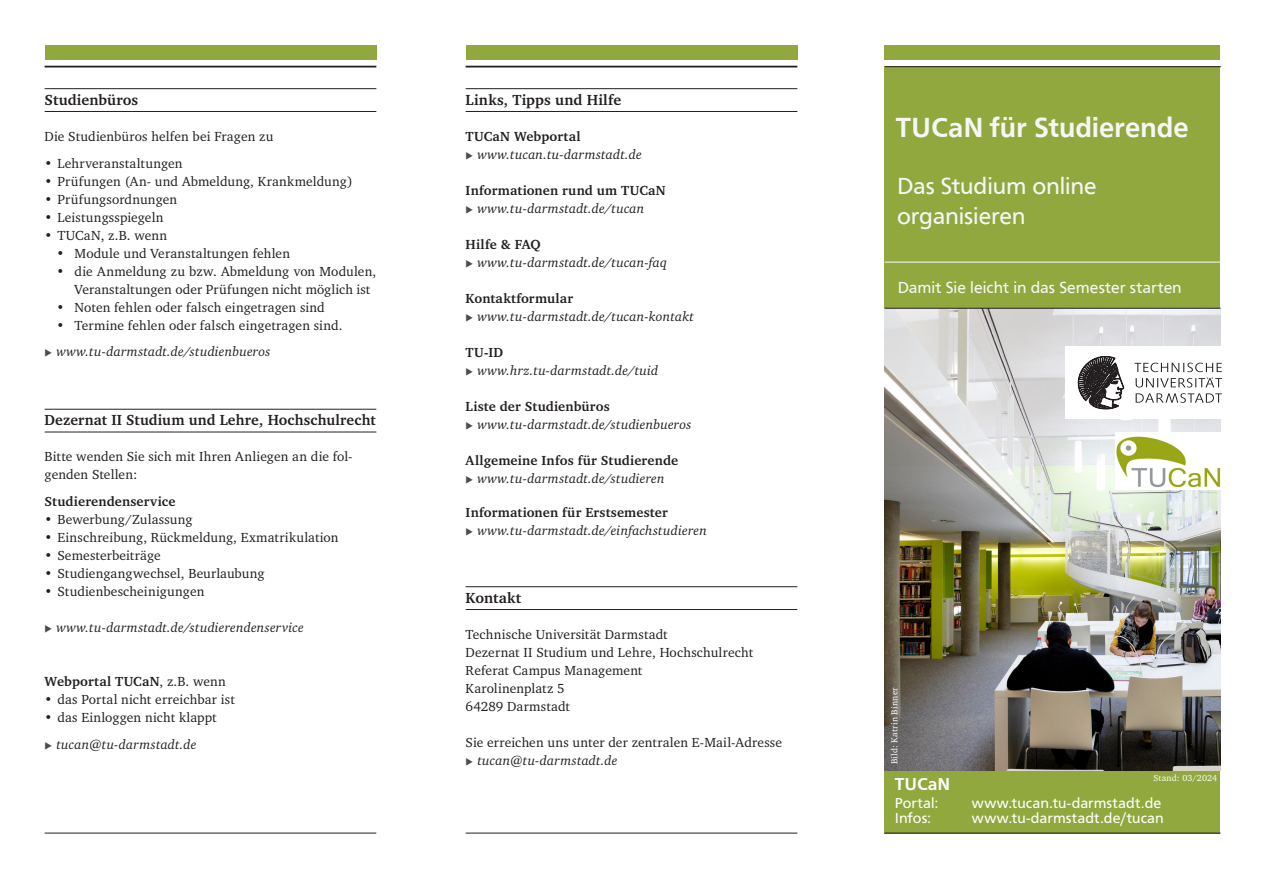
<style>
.page{position:relative;width:1263px;height:893px;background:#fff}
.page>*{position:absolute;margin:0;border:0;box-sizing:border-box;transform-origin:0 0}
.Headline_22p_23p{font:500 28.5px "Front Page";letter-spacing:-.005em;color:#f6f6f7}
.Headline_22p_23p-2{font:24px "Front Page";letter-spacing:-.005em;color:#f6f6f7}
.Headline_22p_23p-3{font:500 18px "Front Page Pro";color:#fff}
.Subheadline_9p_11p{font:16.5px "Front Page";letter-spacing:.005em;color:#f6f6f7}
.Subline_10p_11p{font:700 15px "Charter";letter-spacing:.01em;color:#231f20}
.Headline_22p_23p-4{font:15px/15px "Front Page Pro";letter-spacing:.005em;color:#fff}
.Bildunterschrift_7_5p_9_5p{font:13.5px/18px "Charter";letter-spacing:.01em;color:#231f20}
.Copy_9p_12p_kursiv{font:italic 13.5px "Charter";letter-spacing:.015em;color:#231f20}
.Copy_9p_12p{font:13.5px "Charter";letter-spacing:.01em;color:#231f20}
.Copy_9p_12p_bold{font:700 13.5px "Charter";letter-spacing:.015em;color:#231f20}
.Copy_8_5p_11_5p_Einzug_oben{font:italic 13.5px "Charter";letter-spacing:.015em;color:#231f20}
.Infotext_7_5p_9p{font:italic 13.5px "Charter";letter-spacing:.015em;color:#231f20}
.Copy_8_5p_10p{font:700 13.5px "Charter";letter-spacing:.015em;color:#231f20}
.Bildunterschrift_7_5p_9_5p-2{font:700 13.5px "Charter";letter-spacing:.015em;color:#231f20}
.Subheadline_9p_11p-2{font:9px "Charter";letter-spacing:.02em;color:#fdfdfd}
.s1{color:#4b4c4d}
.s2{font-weight:400}
</style>
<div class="page">
<hr style="left:466px;top:88px;width:331px;height:1px;background:#231f20">
<hr style="left:466px;top:111px;width:331px;height:1px;background:#231f20">
<hr style="left:466px;top:586px;width:331px;height:1px;background:#231f20">
<hr style="left:466px;top:609px;width:331px;height:1px;background:#231f20">
<hr style="left:45px;top:88px;width:331px;height:1px;background:#231f20">
<hr style="left:45px;top:111px;width:331px;height:1px;background:#231f20">
<hr style="left:45px;top:409px;width:331px;height:1px;background:#231f20">
<hr style="left:45px;top:432px;width:331px;height:1px;background:#231f20">
<img style="left:884px;top:309px;width:336px;height:462px">
<div style="left:884px;top:66px;width:336px;height:242px;background:#90a83d"></div>
<div style="left:1066px;top:347px;width:185px;height:72px;background:#fff"></div>
<svg style="left:1077px;top:356px;width:47px;height:53px"></svg>
<svg style="left:1134px;top:363px;width:88px;height:40px"></svg>
<hr style="left:466px;top:833px;width:331px;height:1px;background:#231f20">
<div style="left:884px;top:45px;width:336px;height:15px;background:#90a83d"></div>
<div style="left:466px;top:45px;width:331px;height:15px;background:#90a83d"></div>
<hr style="left:466px;top:66px;width:331px;height:1px;background:#231f20">
<hr style="left:884px;top:262px;width:336px;height:1px;background:#fcfcfc">
<hr style="left:884px;top:308px;width:336px;height:1px;background:#231f20">
<div style="left:45px;top:45px;width:331px;height:15px;background:#90a83d"></div>
<hr style="left:45px;top:66px;width:331px;height:1px;background:#231f20">
<hr style="left:45px;top:833px;width:331px;height:1px;background:#231f20">
<div style="left:1115px;top:432px;width:113px;height:58px;background:#fff"></div>
<img style="left:1117px;top:436px;width:104px;height:52px">
<div style="left:884px;top:771px;width:336px;height:62px;background:#90a83d"></div>
<hr style="left:884px;top:833px;width:336px;height:1px;background:#231f20">
<hr style="left:885px;top:66px;width:336px;height:1px;background:#231f20">
<p class="Subline_10p_11p" style="left:45px;top:90px;width:95px">Studienbüros</p>
<p class="Copy_9p_12p" style="left:45px;top:128px;width:230px">Die Studienbüros helfen bei Fragen zu</p>
<p class="Bildunterschrift_7_5p_9_5p" style="left:45px;top:154px;width:139px">• Lehrveranstaltungen</p>
<p class="Bildunterschrift_7_5p_9_5p" style="left:45px;top:172px;width:310px">• Prüfungen (An- und Abmeldung, Krankmeldung)</p>
<p class="Bildunterschrift_7_5p_9_5p" style="left:45px;top:190px;width:134px">• Prüfungsordnungen</p>
<p class="Bildunterschrift_7_5p_9_5p" style="left:45px;top:208px;width:120px">• Leistungsspiegeln</p>
<p class="Bildunterschrift_7_5p_9_5p" style="left:45px;top:226px;width:124px">• TUCaN, z.B. wenn</p>
<p class="Bildunterschrift_7_5p_9_5p" style="left:57px;top:244px;width:235px">• Module und Veranstaltungen fehlen</p>
<p class="Bildunterschrift_7_5p_9_5p" style="left:75px;top:262px;width:303px;text-indent:-18px">• die Anmeldung zu bzw. Abmeldung von Modulen,<br>Veranstaltungen oder Prüfungen nicht möglich ist</p>
<p class="Bildunterschrift_7_5p_9_5p" style="left:57px;top:298px;width:270px">• Noten fehlen oder falsch eingetragen sind</p>
<p class="Bildunterschrift_7_5p_9_5p" style="left:57px;top:316px;width:287px">• Termine fehlen oder falsch eingetragen sind.</p>
<p class="Copy_8_5p_11_5p_Einzug_oben" style="left:45px;top:343px;width:227px"><span class="s1">◆</span> www.tu-darmstadt.de/studienbueros</p>
<p class="Subline_10p_11p" style="left:45px;top:411px;width:333px">Dezernat II Studium und Lehre, Hochschulrecht</p>
<p class="Bildunterschrift_7_5p_9_5p" style="left:45px;top:447px;width:309px">Bitte wenden Sie sich mit Ihren Anliegen an die fol&shy;genden Stellen:</p>
<p class="Bildunterschrift_7_5p_9_5p-2" style="left:45px;top:493px;width:132px">Studierendenservice</p>
<p class="Bildunterschrift_7_5p_9_5p" style="left:45px;top:510px;width:149px">• Bewerbung/Zulassung</p>
<p class="Bildunterschrift_7_5p_9_5p" style="left:45px;top:528px;width:295px">• Einschreibung, Rückmeldung, Exmatrikulation</p>
<p class="Bildunterschrift_7_5p_9_5p" style="left:45px;top:546px;width:118px">• Semesterbeiträge</p>
<p class="Bildunterschrift_7_5p_9_5p" style="left:45px;top:564px;width:221px">• Studiengangwechsel, Beurlaubung</p>
<p class="Bildunterschrift_7_5p_9_5p" style="left:45px;top:582px;width:161px">• Studienbescheinigungen</p>
<p class="Infotext_7_5p_9p" style="left:45px;top:619px;width:261px"><span class="s1">◆</span> www.tu-darmstadt.de/studierendenservice</p>
<p class="Copy_8_5p_10p" style="left:45px;top:673px;width:183px">Webportal TUCaN<span class="s2">, z.B. wenn</span></p>
<p class="Bildunterschrift_7_5p_9_5p" style="left:45px;top:690px;width:192px">• das Portal nicht erreichbar ist</p>
<p class="Bildunterschrift_7_5p_9_5p" style="left:45px;top:708px;width:174px">• das Einloggen nicht klappt</p>
<p class="Copy_8_5p_11_5p_Einzug_oben" style="left:45px;top:735px;width:153px"><span class="s1">◆</span> tucan@tu-darmstadt.de</p>
<p class="Subline_10p_11p" style="left:466px;top:90px;width:157px">Links, Tipps und Hilfe</p>
<p class="Copy_9p_12p_bold" style="left:466px;top:128px;width:116px">TUCaN Webportal</p>
<p class="Copy_9p_12p_kursiv" style="left:466px;top:145px;width:178px"><span class="s1">◆</span> www.tucan.tu-darmstadt.de</p>
<p class="Copy_9p_12p_bold" style="left:466px;top:182px;width:202px">Informationen rund um TUCaN</p>
<p class="Copy_9p_12p_kursiv" style="left:466px;top:199px;width:180px"><span class="s1">◆</span> www.tu-darmstadt.de/tucan</p>
<p class="Copy_9p_12p_bold" style="left:466px;top:236px;width:76px">Hilfe &amp; FAQ</p>
<p class="Copy_9p_12p_kursiv" style="left:466px;top:253px;width:203px"><span class="s1">◆</span> www.tu-darmstadt.de/tucan-faq</p>
<p class="Copy_9p_12p_bold" style="left:466px;top:290px;width:109px">Kontaktformular</p>
<p class="Copy_9p_12p_kursiv" style="left:466px;top:307px;width:230px"><span class="s1">◆</span> www.tu-darmstadt.de/tucan-kontakt</p>
<p class="Copy_9p_12p_bold" style="left:466px;top:344px;width:39px">TU-ID</p>
<p class="Copy_9p_12p_kursiv" style="left:466px;top:361px;width:194px"><span class="s1">◆</span> www.hrz.tu-darmstadt.de/tuid</p>
<p class="Copy_9p_12p_bold" style="left:466px;top:398px;width:146px">Liste der Studienbüros</p>
<p class="Copy_9p_12p_kursiv" style="left:466px;top:415px;width:227px"><span class="s1">◆</span> www.tu-darmstadt.de/studienbueros</p>
<p class="Copy_9p_12p_bold" style="left:466px;top:452px;width:214px">Allgemeine Infos für Studierende</p>
<p class="Copy_9p_12p_kursiv" style="left:466px;top:469px;width:200px"><span class="s1">◆</span> www.tu-darmstadt.de/studieren</p>
<p class="Copy_9p_12p_bold" style="left:466px;top:504px;width:204px">Informationen für Erstsemester</p>
<p class="Copy_9p_12p_kursiv" style="left:466px;top:522px;width:243px"><span class="s1">◆</span> www.tu-darmstadt.de/einfachstudieren</p>
<p class="Subline_10p_11p" style="left:466px;top:588px;width:57px">Kontakt</p>
<p class="Copy_9p_12p" style="left:466px;top:626px;width:204px">Technische Universität Darmstadt</p>
<p class="Copy_9p_12p" style="left:466px;top:644px;width:289px">Dezernat II Studium und Lehre, Hochschulrecht</p>
<p class="Copy_9p_12p" style="left:466px;top:662px;width:178px">Referat Campus Management</p>
<p class="Copy_9p_12p" style="left:466px;top:680px;width:101px">Karolinenplatz 5</p>
<p class="Copy_9p_12p" style="left:466px;top:698px;width:106px">64289 Darmstadt</p>
<p class="Copy_9p_12p" style="left:466px;top:734px;width:318px">Sie erreichen uns unter der zentralen E-Mail-Adresse</p>
<p class="Copy_9p_12p_kursiv" style="left:466px;top:751px;width:153px"><span class="s1">◆</span> tucan@tu-darmstadt.de</p>
<p class="Headline_22p_23p" style="left:896px;top:106px;width:294px">TUCaN für Studierende</p>
<p class="Headline_22p_23p-2" style="left:897px;top:168px;width:201px">Das Studium online</p>
<p class="Headline_22p_23p-2" style="left:897px;top:198px;width:130px">organisieren</p>
<p class="Subheadline_9p_11p" style="left:898px;top:275px;width:285px">Damit Sie leicht in das Semester starten</p>
<p class="Subheadline_9p_11p-2" style="left:889px;top:764px;width:78px;rotate:-90deg">Bild: Katrin Binner</p>
<p class="Headline_22p_23p-3" style="left:895px;top:771px;width:57px">TUCaN</p>
<p class="Subheadline_9p_11p-2" style="left:1153px;top:772px;width:65px">Stand: 03/2024</p>
<p class="Headline_22p_23p-4" style="left:895px;top:795px;width:45px">Portal:<br>Infos:</p>
<p class="Headline_22p_23p-4" style="left:972px;top:795px;width:193px">www.tucan.tu-darmstadt.de www.tu-darmstadt.de/tucan</p>
</div>
